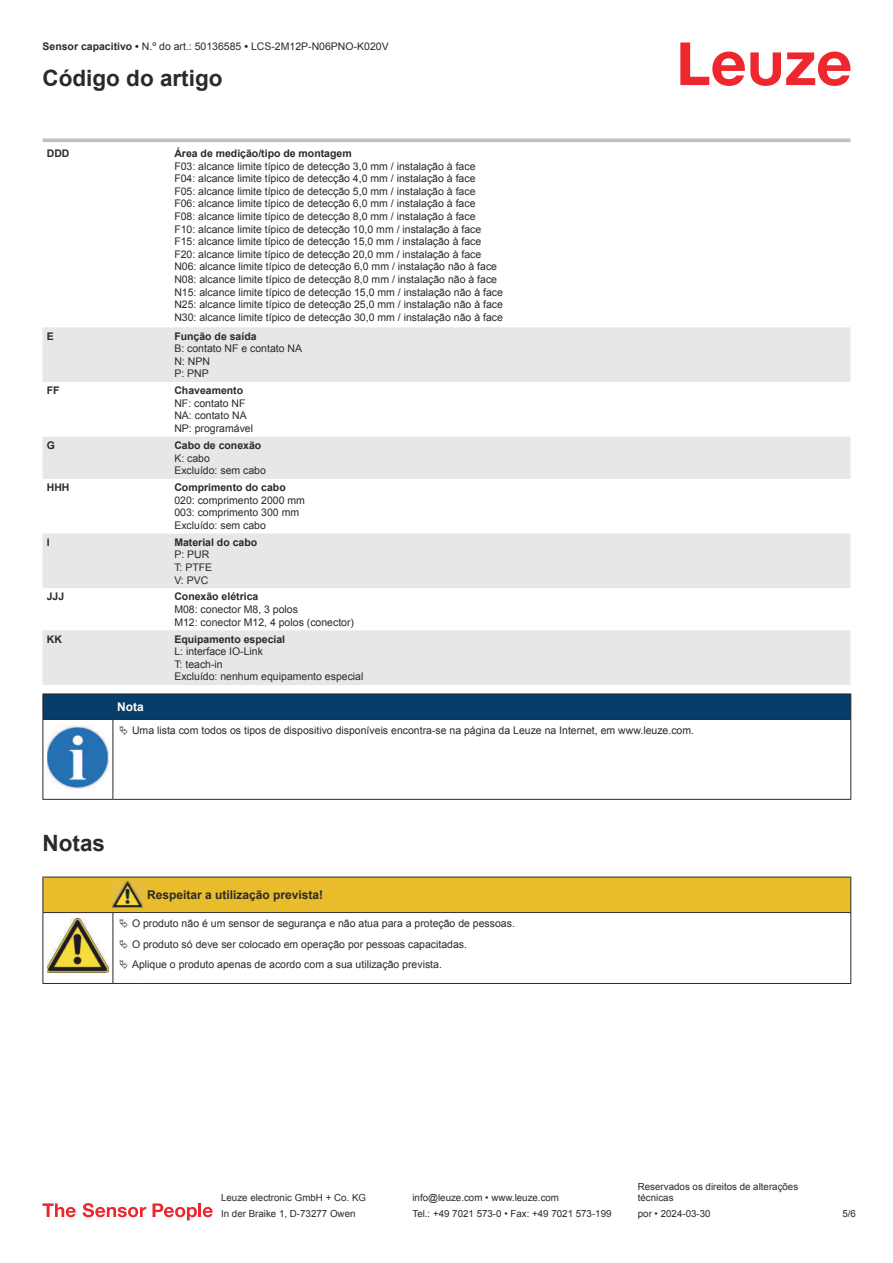
<style>
.page{position:relative;width:893px;height:1263px;background:#fff}
.page>*{position:absolute;margin:0;border:0;box-sizing:border-box;transform-origin:0 0}
.t1{font:700 22.5px "Arial";color:#2b292a}
.t2{font:700 12px "Arial";color:#2b292a}
.t3{font:700 12px "Arial";color:#fff}
.t4{font:10.5px/12.6px "Arial";color:#2b292a}
.t5{font:700 10.5px "Arial";color:#2b292a}
.t6{font:9.75px/11.7px "Arial";color:#2b292a}
.s1{font-weight:700}
</style>
<div class="page">
<svg style="left:680px;top:43px;width:170px;height:43px"></svg>
<svg style="left:43px;top:327px;width:807px;height:358px;fill:#e6e7e9"></svg>
<hr style="left:43px;top:139px;width:127px;height:3px;background:#bdbfc1">
<hr style="left:170px;top:139px;width:680px;height:3px;background:#bdbfc1">
<svg style="left:43px;top:1203px;width:33px;height:14px"></svg>
<svg style="left:83px;top:1203px;width:63px;height:14px"></svg>
<svg style="left:153px;top:1203px;width:44px;height:17px"></svg>
<hr style="left:198px;top:1203px;width:3px;height:14px;background:#ed272d">
<svg style="left:203px;top:1207px;width:10px;height:10px"></svg>
<svg style="left:44px;top:720px;width:806px;height:79px"></svg>
<hr style="left:43px;top:693px;width:70px;height:1px;background:#2b292a">
<hr style="left:43px;top:719px;width:70px;height:1px;background:#2b292a">
<hr style="left:113px;top:693px;width:738px;height:1px;background:#2b292a">
<div style="left:43px;top:694px;width:808px;height:25px;background:#063d69"></div>
<hr style="left:113px;top:719px;width:738px;height:1px;background:#2b292a">
<hr style="left:43px;top:720px;width:1px;height:75px;background:#2b292a">
<hr style="left:113px;top:720px;width:1px;height:75px;background:#2b292a">
<hr style="left:850px;top:720px;width:1px;height:75px;background:#2b292a">
<hr style="left:43px;top:799px;width:70px;height:1px;background:#2b292a">
<hr style="left:113px;top:799px;width:738px;height:1px;background:#2b292a">
<img style="left:47px;top:726px;width:61px;height:63px">
<div style="left:115px;top:720px;width:734px;height:21px;background:#fff"></div>
<hr style="left:43px;top:983px;width:70px;height:1px;background:#2b292a">
<hr style="left:113px;top:983px;width:30px;height:1px;background:#2b292a">
<hr style="left:143px;top:983px;width:708px;height:1px;background:#2b292a">
<svg style="left:43px;top:877px;width:808px;height:106px"></svg>
<p class="t4" style="left:43px;top:41px;width:348px"><span class="s1">Sensor capacitivo •</span> N.º do art.: 50136585 <span class="s1">•</span> LCS-2M12P-N06PNO-K020V</p>
<h1 class="t1" style="left:43px;top:69px;width:182px">Código do artigo</h1>
<p class="t5" style="left:47px;top:149px;width:24px">DDD</p>
<p class="t5" style="left:174px;top:149px;width:179px">Área de medição/tipo de montagem</p>
<p class="t4" style="left:174px;top:161px;width:330px">F03: alcance limite típico de detecção 3,0 mm / instalação à face<br>F04: alcance limite típico de detecção 4,0 mm / instalação à face<br>F05: alcance limite típico de detecção 5,0 mm / instalação à face<br>F06: alcance limite típico de detecção 6,0 mm / instalação à face<br>F08: alcance limite típico de detecção 8,0 mm / instalação à face<br>F10: alcance limite típico de detecção 10,0 mm / instalação à face F15: alcance limite típico de detecção 15,0 mm / instalação à face F20: alcance limite típico de detecção 20,0 mm / instalação à face N06: alcance limite típico de detecção 6,0 mm / instalação não à face N08: alcance limite típico de detecção 8,0 mm / instalação não à face N15: alcance limite típico de detecção 15,0 mm / instalação não à face N25: alcance limite típico de detecção 25,0 mm / instalação não à face N30: alcance limite típico de detecção 30,0 mm / instalação não à face</p>
<p class="t5" style="left:47px;top:332px;width:9px">E</p>
<p class="t5" style="left:174px;top:332px;width:84px">Função de saída</p>
<p class="t4" style="left:174px;top:343px;width:129px">B: contato NF e contato NA<br>N: NPN<br>P: PNP</p>
<p class="t5" style="left:47px;top:386px;width:14px">FF</p>
<p class="t5" style="left:174px;top:386px;width:70px">Chaveamento</p>
<p class="t4" style="left:174px;top:398px;width:80px">NF: contato NF<br>NA: contato NA<br>NP: programável</p>
<p class="t5" style="left:47px;top:441px;width:10px">G</p>
<p class="t5" style="left:174px;top:441px;width:88px">Cabo de conexão</p>
<p class="t4" style="left:174px;top:452px;width:93px">K: cabo<br>Excluído: sem cabo</p>
<p class="t5" style="left:47px;top:483px;width:24px">HHH</p>
<p class="t5" style="left:174px;top:483px;width:113px">Comprimento do cabo</p>
<p class="t4" style="left:174px;top:495px;width:132px">020: comprimento 2000 mm<br>003: comprimento 300 mm<br>Excluído: sem cabo</p>
<p class="t5" style="left:47px;top:538px;width:4px">I</p>
<p class="t5" style="left:174px;top:538px;width:84px">Material do cabo</p>
<p class="t4" style="left:174px;top:549px;width:39px">P: PUR<br>T: PTFE<br>V: PVC</p>
<p class="t5" style="left:47px;top:592px;width:19px">JJJ</p>
<p class="t5" style="left:174px;top:592px;width:86px">Conexão elétrica</p>
<p class="t4" style="left:174px;top:604px;width:181px">M08: conector M8, 3 polos<br>M12: conector M12, 4 polos (conector)</p>
<p class="t5" style="left:47px;top:635px;width:17px">KK</p>
<p class="t5" style="left:174px;top:635px;width:112px">Equipamento especial</p>
<p class="t4" style="left:174px;top:646px;width:191px">L: interface IO-Link<br>T: teach-in<br>Excluído: nenhum equipamento especial</p>
<p class="t3" style="left:117px;top:702px;width:28px">Nota</p>
<p class="t4" style="left:132px;top:725px;width:564px">Uma lista com todos os tipos de dispositivo disponíveis encontra-se na página da Leuze na Internet, em www.leuze.com.</p>
<h1 class="t1" style="left:43px;top:834px;width:64px">Notas</h1>
<p class="t2" style="left:147px;top:890px;width:178px">Respeitar a utilização prevista!</p>
<p class="t4" style="left:132px;top:914px;width:384px;line-height:20.2px">O produto não é um sensor de segurança e não atua para a proteção de pessoas.<br>O produto só deve ser colocado em operação por pessoas capacitadas.<br>Aplique o produto apenas de acordo com a sua utilização prevista.</p>
<p class="t6" style="left:221px;top:1193px;width:146px">Leuze electronic GmbH + Co. KG</p>
<p class="t6" style="left:412px;top:1193px;width:148px">info@leuze.com • www.leuze.com</p>
<p class="t6" style="left:638px;top:1181px;width:162px">Reservados os direitos de alterações técnicas</p>
<p class="t6" style="left:221px;top:1209px;width:136px">In der Braike 1, D-73277 Owen</p>
<p class="t6" style="left:412px;top:1209px;width:201px">Tel.: +49 7021 573-0 • Fax: +49 7021 573-199</p>
<p class="t6" style="left:638px;top:1209px;width:74px">por • 2024-03-30</p>
<p class="t6" style="left:842px;top:1209px;width:15px">5 /6</p>
</div>
